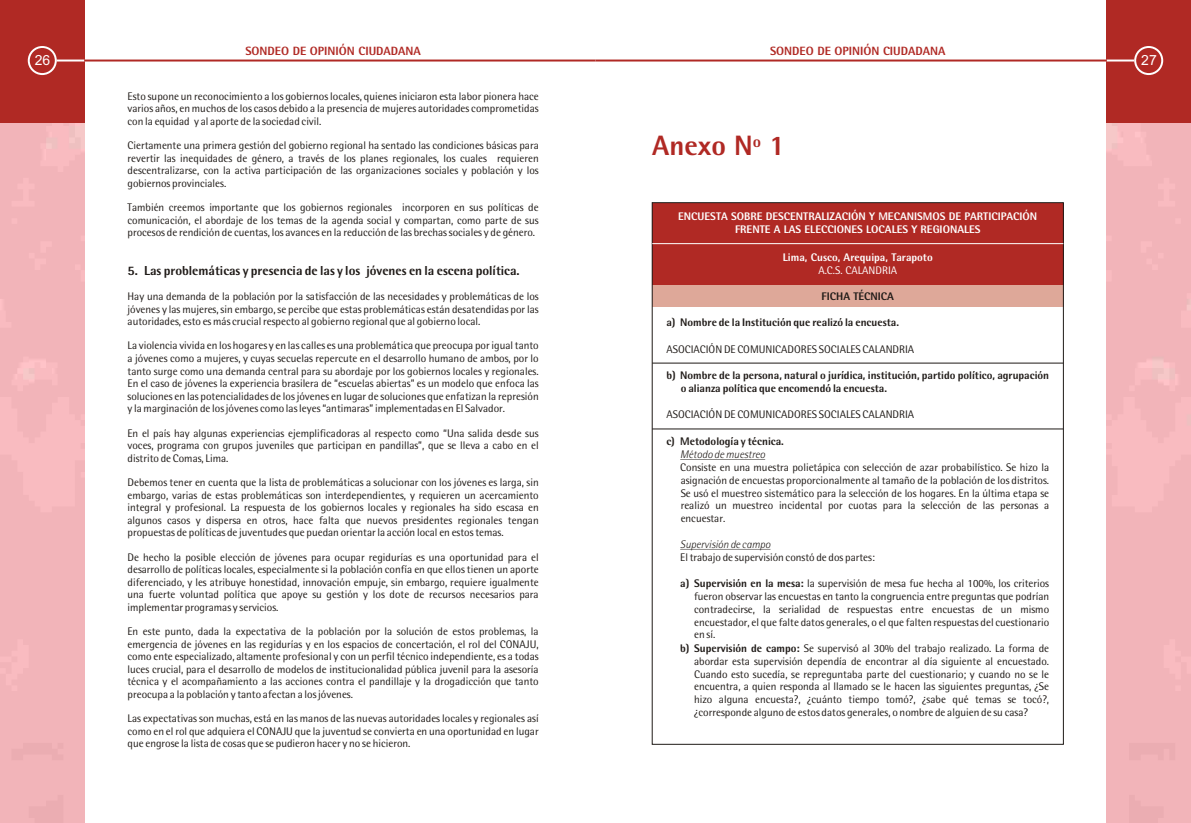
<style>
.page{position:relative;width:1191px;height:823px;background:#fff}
.page>*{position:absolute;margin:0;border:0;box-sizing:border-box;transform-origin:0 0}
.t1{font:700 28px "Rotis Semi Sans";color:#b02924}
.t2{font:14px "Arial";color:#fff}
.t3{font:700 13px "Rotis Semi Sans";color:#1f1a17}
.t4{font:700 12px "Rotis Semi Sans";color:#b02924}
.t5{font:11px/12.5px "Rotis";color:#1f1a17;text-align:justify}
.t6{font:700 11px/13.5px "Rotis Semi Sans";color:#1f1a17}
.t7{font:700 11px/13.5px "Rotis Semi Sans";color:#fff;text-align:center}
.t8{font:italic 11px "Rotis Semi Sans";color:#1f1a17}
.t9{font:11px "Rotis";color:#fff}
.s1{font-family:"Rotis Semi Sans";font-weight:700}
</style>
<div class="page">
<div style="left:1106px;top:122px;width:85px;height:700px;background:#f2b4b9"></div>
<div style="left:0;top:122px;width:85px;height:700px;background:#f2b4b9"></div>
<div style="left:1106px;top:0;width:85px;height:122px;background:#b02924"></div>
<hr style="left:1106px;top:59px;width:28px;height:2px;background:#fff">
<hr style="left:595px;top:59px;width:511px;height:2px;background:#b02924">
<div style="left:0;top:0;width:85px;height:122px;background:#b02924"></div>
<hr style="left:57px;top:59px;width:28px;height:2px;background:#fff">
<hr style="left:84px;top:59px;width:511px;height:2px;background:#b02924">
<div style="left:28px;top:46px;width:29px;height:29px;border:2px solid #fff;border-radius:50%"></div>
<div style="left:1134px;top:46px;width:29px;height:29px;border:2px solid #fff;border-radius:50%"></div>
<div style="left:652px;top:202px;width:411px;height:96px;background:#b02924"></div>
<div style="left:652px;top:285px;width:411px;height:21px;background:#dea899"></div>
<hr style="left:680px;top:459px;width:85px;height:1px;background:#1f1a17">
<hr style="left:680px;top:548px;width:90px;height:1px;background:#1f1a17">
<hr style="left:652px;top:362px;width:411px;height:1px;background:#1f1a17">
<hr style="left:652px;top:428px;width:411px;height:1px;background:#1f1a17">
<hr style="left:652px;top:243px;width:411px;height:1px;background:#fff">
<p class="t4" style="left:245px;top:46px;width:177px">SONDEO DE OPINIÓN CIUDADANA</p>
<p class="t4" style="left:770px;top:46px;width:177px">SONDEO DE OPINIÓN CIUDADANA</p>
<p class="t2" style="left:35px;top:55px;width:17px">2 65</p>
<p class="t2" style="left:1141px;top:55px;width:17px">27</p>
<p class="t5" style="left:128px;top:91px;width:413px">Esto supone un reconocimiento a los gobiernos locales, quienes iniciaron esta labor pionera hace varios años, en muchos de los casos debido a la presencia de mujeres autoridades comprometidas con la equidad y al aporte de la sociedad civil.</p>
<p class="t5" style="left:128px;top:140px;width:413px">Ciertamente una primera gestión del gobierno regional ha sentado las condiciones básicas para revertir las inequidades de género, a través de los planes regionales, los cuales requieren descentralizarse, con la activa participación de las organizaciones sociales y población y los gobiernos provinciales.</p>
<p class="t5" style="left:128px;top:202px;width:413px">También creemos importante que los gobiernos regionales incorporen en sus políticas de comunicación, el abordaje de los temas de la agenda social y compartan, como parte de sus procesos de rendición de cuentas, los avances en la reducción de las brechas sociales y de género.</p>
<p class="t3" style="left:128px;top:265px;width:393px">5. Las problemáticas y presencia de las y los jóvenes en la escena política.</p>
<p class="t5" style="left:128px;top:291px;width:413px">Hay una demanda de la población por la satisfacción de las necesidades y problemáticas de los jóvenes y las mujeres, sin embargo, se percibe que estas problemáticas están desatendidas por las autoridades, esto es más crucial respecto al gobierno regional que al gobierno local.</p>
<p class="t5" style="left:128px;top:341px;width:413px">La violencia vivida en los hogares y en las calles es una problemática que preocupa por igual tanto a jóvenes como a mujeres, y cuyas secuelas repercute en el desarrollo humano de ambos, por lo tanto surge como una demanda central para su abordaje por los gobiernos locales y regionales.<br>En el caso de jóvenes la experiencia brasilera de “escuelas abiertas” es un modelo que enfoca las soluciones en las potencialidades de los jóvenes en lugar de soluciones que enfatizan la represión y la marginación de los jóvenes como las leyes “antimaras” implementadas en El Salvador.</p>
<p class="t5" style="left:128px;top:428px;width:413px">En el país hay algunas experiencias ejemplificadoras al respecto como “Una salida desde sus voces, programa con grupos juveniles que participan en pandillas”, que se lleva a cabo en el distrito de Comas, Lima.</p>
<p class="t5" style="left:128px;top:477px;width:413px">Debemos tener en cuenta que la lista de problemáticas a solucionar con los jóvenes es larga, sin embargo, varias de estas problemáticas son interdependientes, y requieren un acercamiento integral y profesional. La respuesta de los gobiernos locales y regionales ha sido escasa en algunos casos y dispersa en otros, hace falta que nuevos presidentes regionales tengan propuestas de políticas de juventudes que puedan orientar la acción local en estos temas.</p>
<p class="t5" style="left:128px;top:551px;width:413px">De hecho la posible elección de jóvenes para ocupar regidurías es una oportunidad para el desarrollo de políticas locales, especialmente si la población confía en que ellos tienen un aporte diferenciado, y les atribuye honestidad, innovación empuje, sin embargo, requiere igualmente una fuerte voluntad política que apoye su gestión y los dote de recursos necesarios para implementar programas y servicios.</p>
<p class="t5" style="left:127px;top:626px;width:413px">En este punto, dada la expectativa de la población por la solución de estos problemas, la emergencia de jóvenes en las regidurías y en los espacios de concertación, el rol del CONAJU, como ente especializado, altamente profesional y con un perfil técnico independiente, es a todas luces crucial, para el desarrollo de modelos de institucionalidad pública juvenil para la asesoría técnica y el acompañamiento a las acciones contra el pandillaje y la drogadicción que tanto preocupa a la población y tanto afectan a los jóvenes.</p>
<p class="t5" style="left:127px;top:713px;width:413px">Las expectativas son muchas, está en las manos de las nuevas autoridades locales y regionales así como en el rol que adquiera el CONAJU que la juventud se convierta en una oportunidad en lugar que engrose la lista de cosas que se pudieron hacer y no se hicieron.</p>
<h1 class="t1" style="left:652px;top:134px;width:134px">Anexo Nº 1</h1>
<p class="t7" style="left:678px;top:211px;width:360px">ENCUESTA SOBRE DESCENTRALIZACIÓN Y MECANISMOS DE PARTICIPACIÓN<br>FRENTE A LAS ELECCIONES LOCALES Y REGIONALES</p>
<p class="t7" style="left:783px;top:251px;width:151px">Lima, Cusco, Arequipa, Tarapoto</p>
<p class="t9" style="left:818px;top:265px;width:80px">A.C.S. CALANDRIA</p>
<p class="t6" style="left:821px;top:290px;width:74px">FICHA TÉCNICA</p>
<p class="t6" style="left:666px;top:317px;width:234px">a) Nombre de la Institución que realizó la encuesta.</p>
<p class="t5" style="left:666px;top:344px;width:249px">ASOCIACIÓN DE COMUNICADORES SOCIALES CALANDRIA</p>
<p class="t6" style="left:680px;top:369px;width:370px;text-indent:-14px">b) Nombre de la persona, natural o jurídica, institución, partido político, agrupación o alianza política que encomendó la encuesta.</p>
<p class="t5" style="left:666px;top:409px;width:249px">ASOCIACIÓN DE COMUNICADORES SOCIALES CALANDRIA</p>
<p class="t6" style="left:666px;top:436px;width:119px">c) Metodología y técnica.</p>
<p class="t8" style="left:680px;top:449px;width:86px">Método de muestreo</p>
<p class="t5" style="left:680px;top:462px;width:370px;line-height:12.8px">Consiste en una muestra polietápica con selección de azar probabilístico. Se hizo la asignación de encuestas proporcionalmente al tamaño de la población de los distritos.<br>Se usó el muestreo sistemático para la selección de los hogares. En la última etapa se realizó un muestreo incidental por cuotas para la selección de las personas a encuestar.</p>
<p class="t8" style="left:680px;top:539px;width:92px">Supervisión de campo</p>
<p class="t5" style="left:680px;top:552px;width:196px">El trabajo de supervisión constó de dos partes:</p>
<p class="t5" style="left:680px;top:578px;width:370px"><span class="s1">a) Supervisión en la mesa:</span> la supervisión de mesa fue hecha al 100%, los criterios</p>
<p class="t5" style="left:694px;top:591px;width:356px">fueron observar las encuestas en tanto la congruencia entre preguntas que podrían</p>
<p class="t5" style="left:694px;top:603px;width:356px">contradecirse, la serialidad de respuestas entre encuestas de un mismo</p>
<p class="t5" style="left:694px;top:616px;width:356px">encuestador, el que falte datos generales, o el que falten respuestas del cuestionario</p>
<p class="t5" style="left:694px;top:629px;width:23px">en sí.</p>
<p class="t5" style="left:680px;top:642px;width:370px"><span class="s1">b) Supervisión de campo:</span> Se supervisó al 30% del trabajo realizado. La forma de</p>
<p class="t5" style="left:694px;top:655px;width:356px">abordar esta supervisión dependía de encontrar al día siguiente al encuestado.</p>
<p class="t5" style="left:694px;top:668px;width:356px">Cuando esto sucedía, se repreguntaba parte del cuestionario; y cuando no se le</p>
<p class="t5" style="left:694px;top:681px;width:356px">encuentra, a quien responda al llamado se le hacen las siguientes preguntas, ¿Se</p>
<p class="t5" style="left:694px;top:694px;width:356px">hizo alguna encuesta?, ¿cuánto tiempo tomó?, ¿sabe qué temas se tocó?,</p>
<p class="t5" style="left:694px;top:707px;width:335px">¿corresponde alguno de estos datos generales, o nombre de alguien de su casa?</p>
</div>
